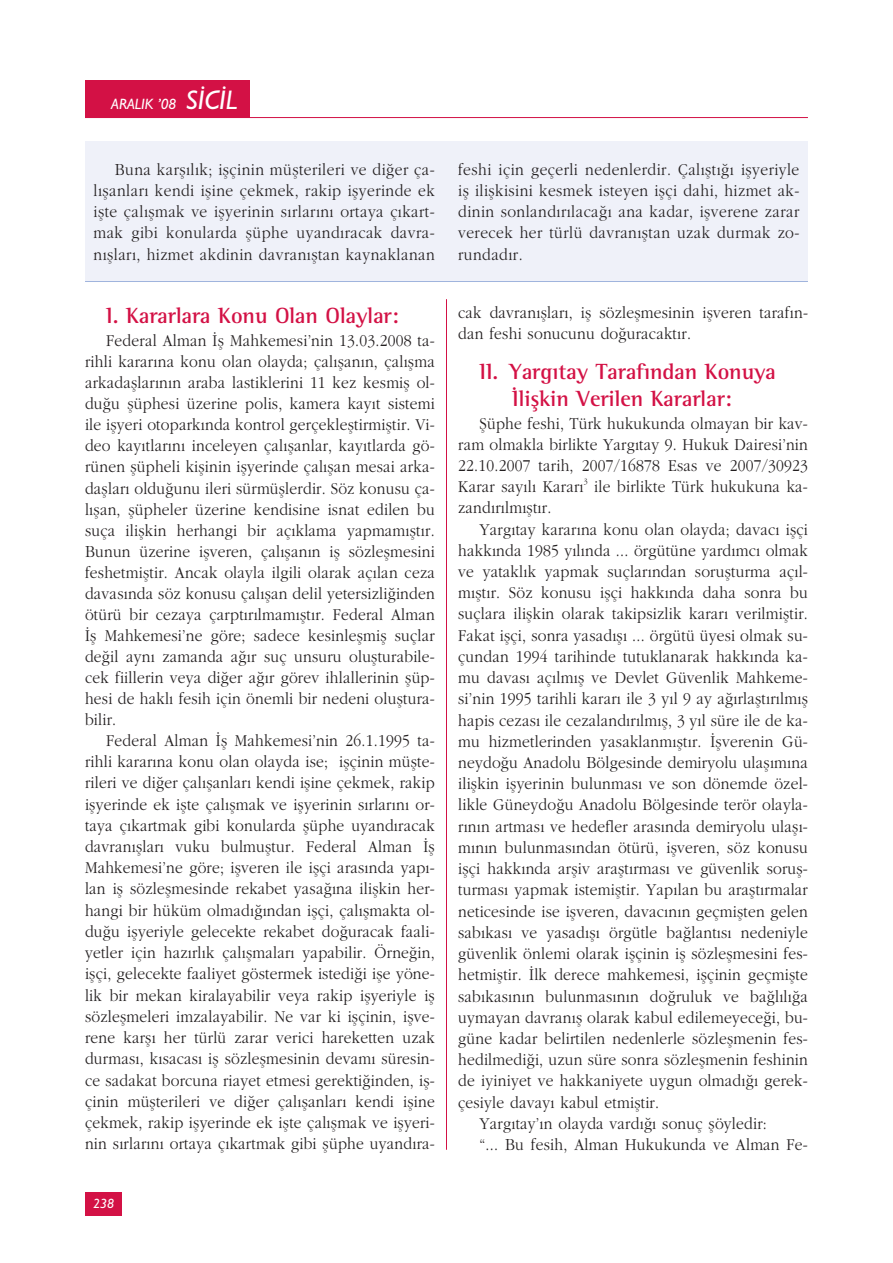
<style>
.page{position:relative;width:893px;height:1263px;background:#fff}
.page>*{position:absolute;margin:0;border:0;box-sizing:border-box;transform-origin:0 0}
.t1{font:700 22.5px/27px "Rotis Semi Serif";letter-spacing:-.005em;color:#d31145;text-align:center}
.t2{font:17.25px/21px "Garamond Turk";letter-spacing:.015em;color:#231f20;text-align:justify;scale:.9 1}
.t3{font:italic 500 15px "Gill Sans";color:#fff}
.t4{font:italic 500 13.5px "Gill Sans";color:#fff}
.t5{font:8.7px "Garamond Turk";color:#231f20;scale:.9 1}
.s1{font-size:27px}
</style>
<div class="page">
<div style="left:85px;top:1192px;width:37px;height:23px;background:#d31145"></div>
<div style="left:85px;top:81px;width:164px;height:37px;background:#d31145"></div>
<hr style="left:85px;top:117px;width:723px;height:1px;background:#d31145">
<hr style="left:446px;top:299px;width:1px;height:850px;background:#d31145">
<div style="left:85px;top:142px;width:723px;height:139px;background:#eff1f9"></div>
<hr style="left:85px;top:281px;width:723px;height:1px;background:#a0b4dd">
<p class="t3" style="left:111px;top:99px;width:127px">ARALIK ’08 <span class="s1">S‹C‹L</span></p>
<p class="t2" style="left:94px;top:161px;width:381px;text-indent:21px">Buna karfl›l›k; iflçinin müflterileri ve di¤er ça&shy;l›flanlar› kendi ifline çekmek, rakip iflyerinde ek iflte çal›flmak ve iflyerinin s›rlar›n› ortaya ç›kart&shy;mak gibi konularda flüphe uyand›racak davra&shy;n›fllar›, hizmet akdinin davran›fltan kaynaklanan</p>
<p class="t2" style="left:458px;top:161px;width:381px">feshi için geçerli nedenlerdir. Çal›flt›¤› iflyeriyle ifl iliflkisini kesmek isteyen iflçi dahi, hizmet ak&shy;dinin sonland›r›laca¤› ana kadar, iflverene zarar verecek her türlü davran›fltan uzak durmak zo&shy;rundad›r.</p>
<h1 class="t1" style="left:106px;top:304px;width:294px">I. Kararlara Konu Olan Olaylar:</h1>
<p class="t2" style="left:85px;top:332px;width:390px;text-indent:21px">Federal Alman ‹fl Mahkemesi’nin 13.03.2008 ta&shy;rihli karar›na konu olan olayda; çal›flan›n, çal›flma arkadafllar›n›n araba lastiklerini 11 kez kesmifl ol&shy;du¤u flüphesi üzerine polis, kamera kay›t sistemi ile iflyeri otopark›nda kontrol gerçeklefltirmifltir. Vi&shy;deo kay›tlar›n› inceleyen çal›flanlar, kay›tlarda gö&shy;rünen flüpheli kiflinin iflyerinde çal›flan mesai arka&shy;dafllar› oldu¤unu ileri sürmüfllerdir. Söz konusu ça&shy;l›flan, flüpheler üzerine kendisine isnat edilen bu suça iliflkin herhangi bir aç›klama yapmam›flt›r.<br>Bunun üzerine iflveren, çal›flan›n ifl sözleflmesini feshetmifltir. Ancak olayla ilgili olarak aç›lan ceza davas›nda söz konusu çal›flan delil yetersizli¤inden ötürü bir cezaya çarpt›r›lmam›flt›r. Federal Alman ‹fl Mahkemesi’ne göre; sadece kesinleflmifl suçlar de¤il ayn› zamanda a¤›r suç unsuru oluflturabile&shy;cek fiillerin veya di¤er a¤›r görev ihlallerinin flüp&shy;hesi de hakl› fesih için önemli bir nedeni olufltura&shy;bilir.</p>
<p class="t2" style="left:85px;top:731px;width:390px;text-indent:21px">Federal Alman ‹fl Mahkemesi’nin 26.1.1995 ta&shy;rihli karar›na konu olan olayda ise; iflçinin müflte&shy;rileri ve di¤er çal›flanlar› kendi ifline çekmek, rakip iflyerinde ek iflte çal›flmak ve iflyerinin s›rlar›n› or&shy;taya ç›kartmak gibi konularda flüphe uyand›racak davran›fllar› vuku bulmufltur. Federal Alman ‹fl Mahkemesi’ne göre; iflveren ile iflçi aras›nda yap›- lan ifl sözleflmesinde rekabet yasa¤›na iliflkin her&shy;hangi bir hüküm olmad›¤›ndan iflçi, çal›flmakta ol&shy;du¤u iflyeriyle gelecekte rekabet do¤uracak faali&shy;yetler için haz›rl›k çal›flmalar› yapabilir. Örne¤in, iflçi, gelecekte faaliyet göstermek istedi¤i ifle yöne&shy;lik bir mekan kiralayabilir veya rakip iflyeriyle ifl sözleflmeleri imzalayabilir. Ne var ki iflçinin, iflve&shy;rene karfl› her türlü zarar verici hareketten uzak durmas›, k›sacas› ifl sözleflmesinin devam› süresin&shy;ce sadakat borcuna riayet etmesi gerekti¤inden, ifl&shy;çinin müflterileri ve di¤er çal›flanlar› kendi ifline çekmek, rakip iflyerinde ek iflte çal›flmak ve iflyeri&shy;nin s›rlar›n› ortaya ç›kartmak gibi flüphe uyand›ra-</p>
<p class="t4" style="left:93px;top:1198px;width:23px">238</p>
<p class="t2" style="left:458px;top:303px;width:390px">cak davran›fllar›, ifl sözleflmesinin iflveren taraf›n&shy;dan feshi sonucunu do¤uracakt›r.</p>
<h1 class="t1" style="left:479px;top:360px;width:298px">II. Yarg›tay Taraf›ndan Konuya ‹liflkin Verilen Kararlar:</h1>
<p class="t2" style="left:458px;top:415px;width:390px;text-indent:21px">fiüphe feshi, Türk hukukunda olmayan bir kav&shy;ram olmakla birlikte Yarg›tay 9. Hukuk Dairesi’nin 22.10.2007 tarih, 2007/16878 Esas ve 2007/30923<br>Karar say›l› Karar›</p>
<p class="t5" style="left:584px;top:478px;width:6px">3</p>
<p class="t2" style="left:594px;top:478px;width:239px">ile birlikte Türk hukukuna ka-</p>
<p class="t2" style="left:458px;top:499px;width:105px">zand›r›lm›flt›r.</p>
<p class="t2" style="left:479px;top:520px;width:366px">Yarg›tay karar›na konu olan olayda; davac› iflçi</p>
<p class="t2" style="left:458px;top:541px;width:390px">hakk›nda 1985 y›l›nda ... örgütüne yard›mc› olmak</p>
<p class="t2" style="left:458px;top:562px;width:390px">ve yatakl›k yapmak suçlar›ndan soruflturma aç›l-</p>
<p class="t2" style="left:458px;top:584px;width:390px">m›flt›r. Söz konusu iflçi hakk›nda daha sonra bu</p>
<p class="t2" style="left:458px;top:605px;width:390px">suçlara iliflkin olarak takipsizlik karar› verilmifltir.</p>
<p class="t2" style="left:458px;top:626px;width:390px">Fakat iflçi, sonra yasad›fl› ... örgütü üyesi olmak su-</p>
<p class="t2" style="left:458px;top:647px;width:390px">çundan 1994 tarihinde tutuklanarak hakk›nda ka-</p>
<p class="t2" style="left:458px;top:668px;width:390px">mu davas› aç›lm›fl ve Devlet Güvenlik Mahkeme-</p>
<p class="t2" style="left:458px;top:690px;width:390px">si’nin 1995 tarihli karar› ile 3 y›l 9 ay a¤›rlaflt›r›lm›fl</p>
<p class="t2" style="left:458px;top:711px;width:390px">hapis cezas› ile cezaland›r›lm›fl, 3 y›l süre ile de ka-</p>
<p class="t2" style="left:458px;top:732px;width:390px">mu hizmetlerinden yasaklanm›flt›r. ‹flverenin Gü-</p>
<p class="t2" style="left:458px;top:753px;width:390px">neydo¤u Anadolu Bölgesinde demiryolu ulafl›m›na</p>
<p class="t2" style="left:458px;top:775px;width:390px">iliflkin iflyerinin bulunmas› ve son dönemde özel-</p>
<p class="t2" style="left:458px;top:796px;width:390px">likle Güneydo¤u Anadolu Bölgesinde terör olayla-</p>
<p class="t2" style="left:458px;top:817px;width:390px">r›n›n artmas› ve hedefler aras›nda demiryolu ulafl›-</p>
<p class="t2" style="left:458px;top:838px;width:390px">m›n›n bulunmas›ndan ötürü, iflveren, söz konusu</p>
<p class="t2" style="left:458px;top:859px;width:390px">iflçi hakk›nda arfliv araflt›rmas› ve güvenlik sorufl-</p>
<p class="t2" style="left:458px;top:881px;width:390px">turmas› yapmak istemifltir. Yap›lan bu araflt›rmalar</p>
<p class="t2" style="left:458px;top:902px;width:390px">neticesinde ise iflveren, davac›n›n geçmiflten gelen</p>
<p class="t2" style="left:458px;top:923px;width:390px">sab›kas› ve yasad›fl› örgütle ba¤lant›s› nedeniyle</p>
<p class="t2" style="left:458px;top:944px;width:390px">güvenlik önlemi olarak iflçinin ifl sözleflmesini fes-</p>
<p class="t2" style="left:458px;top:966px;width:390px">hetmifltir. ‹lk derece mahkemesi, iflçinin geçmiflte</p>
<p class="t2" style="left:458px;top:987px;width:390px">sab›kas›n›n bulunmas›n›n do¤ruluk ve ba¤l›l›¤a</p>
<p class="t2" style="left:458px;top:1008px;width:390px">uymayan davran›fl olarak kabul edilemeyece¤i, bu-</p>
<p class="t2" style="left:458px;top:1029px;width:390px">güne kadar belirtilen nedenlerle sözleflmenin fes-</p>
<p class="t2" style="left:458px;top:1050px;width:390px">hedilmedi¤i, uzun süre sonra sözleflmenin feshinin</p>
<p class="t2" style="left:458px;top:1072px;width:390px">de iyiniyet ve hakkaniyete uygun olmad›¤› gerek-</p>
<p class="t2" style="left:458px;top:1093px;width:225px">çesiyle davay› kabul etmifltir.</p>
<p class="t2" style="left:479px;top:1114px;width:321px">Yarg›tay’›n olayda vard›¤› sonuç flöyledir:</p>
<p class="t2" style="left:479px;top:1135px;width:366px">“... Bu fesih, Alman Hukukunda ve Alman Fe-</p>
</div>
